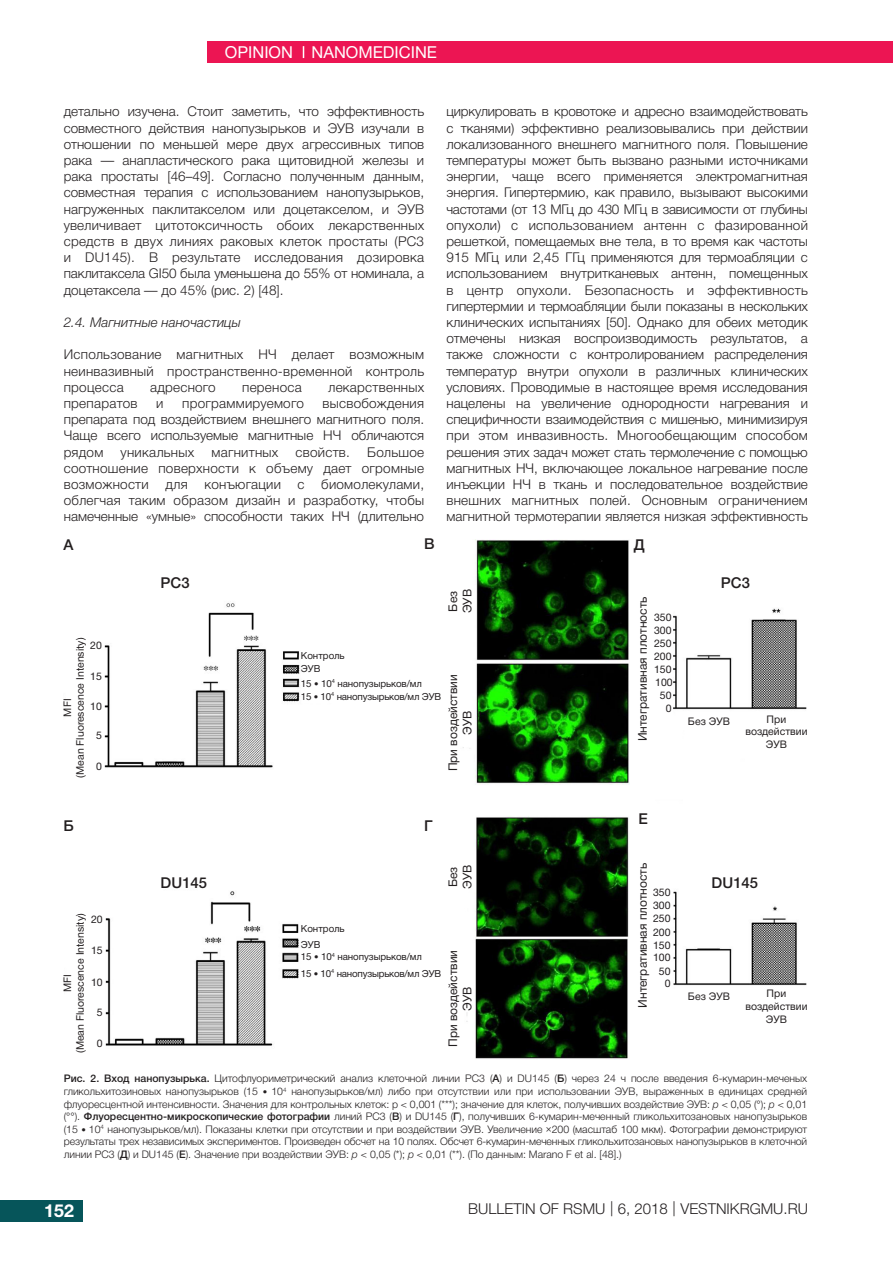
<style>
.page{position:relative;width:893px;height:1263px;background:#fff}
.page>*{position:absolute;margin:0;border:0;box-sizing:border-box;transform-origin:0 0}
.t1{font:700 18px "Helvetica Neue Cyr";color:#fff}
.t2{font:16.5px "Helvetica Neue Cyr";color:#fff}
.t3{font:300 15px "Helvetica Neue Cyr";color:#231f20}
.t4{font:500 15px "Helvetica Neue Cyr";color:#231f20}
.t5{font:300 13.5px/16.2px "Helvetica Neue Cyr";color:#231f20;text-align:justify}
.t6{font:300 13.5px "Helvetica Neue Cyr";letter-spacing:.02em;color:#231f20}
.t7{font:italic 300 13.5px "Helvetica Neue Cyr";color:#231f20}
.t8{font:12px "Helvetica Neue Cyr";color:#231f20}
.t9{font:300 10.5px/12.6px "Helvetica Neue Cyr";color:#231f20;text-align:justify}
.t10{font:10.5px "Helvetica Neue Cyr";color:#231f20}
.t11{font:9.75px "Helvetica Neue Cyr";letter-spacing:-.01em;color:#231f20}
.s1{font-size:9px}
.s2{font-weight:500}
.s3{font-style:italic}
.s4{font-family:"Kalinga";font-weight:400}
</style>
<div class="page">
<div style="left:0;top:1200px;width:83px;height:21px;background:#06555a"></div>
<div style="left:207px;top:41px;width:686px;height:22px;background:#ec1553"></div>
<svg style="left:303px;top:46px;width:1px;height:12px"></svg>
<img style="left:104px;top:603px;width:196px;height:165px">
<img style="left:105px;top:891px;width:194px;height:155px">
<img style="left:463px;top:539px;width:166px;height:520px">
<img style="left:673px;top:608px;width:134px;height:378px">
<p class="t2" style="left:225px;top:43px;width:214px">OPINION NANOMEDICINE</p>
<p class="t5" style="left:64px;top:104px;width:362px">детально изучена. Стоит заметить, что эффективность совместного действия нанопузырьков и ЭУВ изучали в отношении по меньшей мере двух агрессивных типов рака — анапластического рака щитовидной железы и рака простаты [46–49]. Согласно полученным данным, совместная терапия с использованием нанопузырьков, нагруженных паклитакселом или доцетакселом, и ЭУВ увеличивает цитотоксичность обоих лекарственных средств в двух линиях раковых клеток простаты (PC3 и DU145). В результате исследования дозировка паклитаксела GI50 была уменьшена до 55% от номинала, а доцетаксела — до 45% (рис. 2) [48].</p>
<p class="t7" style="left:64px;top:315px;width:178px">2.4. Магнитные наночастицы</p>
<p class="t5" style="left:64px;top:347px;width:362px">Использование магнитных НЧ делает возможным неинвазивный пространственно-временной контроль процесса</p>
<p class="t6" style="left:150px;top:380px;width:67px">адресного</p>
<p class="t6" style="left:242px;top:380px;width:61px">переноса</p>
<p class="t6" style="left:328px;top:380px;width:98px">лекарственных</p>
<p class="t5" style="left:64px;top:395px;width:362px;text-indent:259px">высвобождения препарата под воздействием внешнего магнитного поля.<br>Чаще всего используемые магнитные НЧ обличаются рядом</p>
<p class="t6" style="left:64px;top:396px;width:75px">препаратов</p>
<p class="t5" style="left:156px;top:395px;width:9px">и</p>
<p class="t6" style="left:182px;top:396px;width:123px">программируемого</p>
<p class="t6" style="left:121px;top:444px;width:75px">уникальных</p>
<p class="t6" style="left:211px;top:444px;width:68px">магнитных</p>
<p class="t6" style="left:296px;top:444px;width:56px">свойств.</p>
<p class="t5" style="left:64px;top:444px;width:362px;text-indent:303px">Большое соотношение поверхности к объему дает огромные возможности для конъюгации с биомолекулами, облегчая таким образом дизайн и разработку, чтобы намеченные «умные» способности таких НЧ (длительно</p>
<p class="t5" style="left:446px;top:104px;width:363px">циркулировать в кровотоке и адресно взаимодействовать с тканями) эффективно реализовывались при действии локализованного внешнего магнитного поля. Повышение температуры может быть вызвано разными источниками энергии, чаще всего применяется электромагнитная энергия. Гипертермию, как правило, вызывают высокими частотами (от 13 МГц до 430 МГц в зависимости от глубины опухоли) с использованием антенн с фазированной решеткой, помещаемых вне тела, в то время как частоты 915 МГц или 2,45 ГГц применяются для термоабляции с использованием внутритканевых антенн, помещенных в центр опухоли. Безопасность и эффективность гипертермии и термоабляции были показаны в нескольких клинических испытаниях [50]. Однако для обеих методик отмечены низкая воспроизводимость результатов, а также сложности с контролированием распределения температур внутри опухоли в различных клинических условиях. Проводимые в настоящее время исследования нацелены на увеличение однородности нагревания и специфичности взаимодействия с мишенью, минимизируя при этом инвазивность. Многообещающим способом решения этих задач может стать термолечение с помощью магнитных НЧ, включающее локальное нагревание после инъекции НЧ в ткань и последовательное воздействие внешних магнитных полей. Основным ограничением магнитной термотерапии является низкая эффективность</p>
<p class="t4" style="left:63px;top:537px;width:12px">А</p>
<p class="t4" style="left:424px;top:535px;width:12px">В</p>
<p class="t4" style="left:634px;top:537px;width:12px">Д</p>
<p class="t10" style="left:74px;top:777px;width:141px;rotate:-90deg">(Mean Fluorescence Intensity)</p>
<p class="t10" style="left:90px;top:640px;width:13px">20</p>
<p class="t10" style="left:90px;top:670px;width:13px">15</p>
<p class="t10" style="left:62px;top:717px;width:19px;rotate:-90deg">MFI</p>
<p class="t10" style="left:90px;top:700px;width:13px">10</p>
<p class="t10" style="left:96px;top:730px;width:7px">5</p>
<p class="t10" style="left:96px;top:761px;width:7px">0</p>
<p class="t4" style="left:161px;top:575px;width:31px">PC3</p>
<p class="t4" style="left:721px;top:575px;width:31px">PC3</p>
<p class="t8" style="left:446px;top:611px;width:22px;rotate:-90deg">Без</p>
<p class="t8" style="left:461px;top:613px;width:26px;rotate:-90deg">ЭУВ</p>
<p class="t8" style="left:636px;top:741px;width:146px;rotate:-90deg">Интегративная плотность</p>
<p class="t10" style="left:654px;top:611px;width:19px">350</p>
<p class="t10" style="left:654px;top:624px;width:19px">300</p>
<p class="t10" style="left:654px;top:638px;width:19px">250</p>
<p class="t11" style="left:301px;top:650px;width:45px">Контроль</p>
<p class="t10" style="left:654px;top:651px;width:19px">200</p>
<p class="t11" style="left:301px;top:663px;width:21px">ЭУВ</p>
<p class="t10" style="left:654px;top:663px;width:19px">150</p>
<p class="t8" style="left:446px;top:771px;width:98px;rotate:-90deg">При воздействии</p>
<p class="t10" style="left:655px;top:676px;width:19px">100</p>
<p class="t11" style="left:301px;top:678px;width:122px">15 <span class="s1">•</span> 10<sup>4</sup> нанопузырьков/мл</p>
<p class="t10" style="left:660px;top:690px;width:13px">50</p>
<p class="t11" style="left:301px;top:691px;width:142px">15 <span class="s1">•</span> 10<sup>4</sup> нанопузырьков/мл ЭУВ</p>
<p class="t10" style="left:666px;top:703px;width:7px">0</p>
<p class="t8" style="left:461px;top:735px;width:26px;rotate:-90deg">ЭУВ</p>
<p class="t10" style="left:767px;top:713px;width:21px">При</p>
<p class="t10" style="left:745px;top:726px;width:64px">воздействии</p>
<p class="t10" style="left:766px;top:738px;width:23px">ЭУВ</p>
<p class="t10" style="left:688px;top:715px;width:44px">Без ЭУВ</p>
<p class="t4" style="left:63px;top:817px;width:12px">Б</p>
<p class="t4" style="left:424px;top:817px;width:10px">Г</p>
<p class="t4" style="left:638px;top:811px;width:11px">Е</p>
<p class="t8" style="left:636px;top:1008px;width:146px;rotate:-90deg">Интегративная плотность</p>
<p class="t8" style="left:446px;top:887px;width:22px;rotate:-90deg">Без</p>
<p class="t8" style="left:461px;top:889px;width:26px;rotate:-90deg">ЭУВ</p>
<p class="t4" style="left:161px;top:874px;width:48px">DU145</p>
<p class="t4" style="left:712px;top:874px;width:48px">DU145</p>
<p class="t10" style="left:653px;top:886px;width:19px">350</p>
<p class="t10" style="left:653px;top:899px;width:19px">300</p>
<p class="t10" style="left:74px;top:1053px;width:141px;rotate:-90deg">(Mean Fluorescence Intensity)</p>
<p class="t10" style="left:653px;top:912px;width:19px">250</p>
<p class="t10" style="left:91px;top:913px;width:13px">20</p>
<p class="t11" style="left:301px;top:923px;width:45px">Контроль</p>
<p class="t10" style="left:653px;top:926px;width:19px">200</p>
<p class="t11" style="left:301px;top:939px;width:21px">ЭУВ</p>
<p class="t10" style="left:653px;top:940px;width:19px">150</p>
<p class="t10" style="left:91px;top:944px;width:13px">15</p>
<p class="t8" style="left:446px;top:1047px;width:98px;rotate:-90deg">При воздействии</p>
<p class="t11" style="left:301px;top:952px;width:122px">15 <span class="s1">•</span> 10<sup>4</sup> нанопузырьков/мл</p>
<p class="t10" style="left:653px;top:951px;width:19px">100</p>
<p class="t10" style="left:659px;top:965px;width:13px">50</p>
<p class="t11" style="left:301px;top:968px;width:142px">15 <span class="s1">•</span> 10<sup>4</sup> нанопузырьков/мл ЭУВ</p>
<p class="t10" style="left:62px;top:992px;width:19px;rotate:-90deg">MFI</p>
<p class="t10" style="left:91px;top:976px;width:13px">10</p>
<p class="t10" style="left:665px;top:978px;width:7px">0</p>
<p class="t8" style="left:461px;top:1011px;width:26px;rotate:-90deg">ЭУВ</p>
<p class="t10" style="left:767px;top:988px;width:21px">При</p>
<p class="t10" style="left:745px;top:1001px;width:64px">воздействии</p>
<p class="t10" style="left:766px;top:1013px;width:23px">ЭУВ</p>
<p class="t10" style="left:688px;top:990px;width:44px">Без ЭУВ</p>
<p class="t10" style="left:97px;top:1007px;width:7px">5</p>
<p class="t10" style="left:97px;top:1038px;width:7px">0</p>
<p class="t9" style="left:64px;top:1072px;width:745px"><span class="s2">Рис. 2. Вход нанопузырька.</span> Цитофлуориметрический анализ клеточной линии PC3 (<span class="s2">A</span>) и DU145 (<span class="s2">Б</span>) через 24 ч после введения 6-кумарин-меченых гликольхитозиновых нанопузырьков (15 <span class="s1">•</span> 10<sup>4</sup> нанопузырьков/мл) либо при отсутствии или при использовании ЭУВ, выраженных в единицах средней флуоресцентной интенсивности. Значения для контрольных клеток: p &lt; 0,001 (***); значение для клеток, получивших воздействие ЭУВ: <span class="s3">p</span> &lt; 0,05 (°); <span class="s3">p</span> &lt; 0,01 (°°). <span class="s2">Флуоресцентно-микроскопические фотографии</span> линий PC3 (<span class="s2">В</span>) и DU145 (<span class="s2">Г</span>), получивших 6-кумарин-меченный гликольхитозановых нанопузырьков (15 <span class="s1">•</span> 10<sup>4</sup> нанопузырьков/мл). Показаны клетки при отсутствии и при воздействии ЭУВ. Увеличение <span class="s4">×</span>200 (масштаб 100 мкм). Фотографии демонстрируют результаты трех независимых экспериментов. Произведен обсчет на 10 полях. Обсчет 6-кумарин-меченных гликольхитозановых нанопузырьков в клеточной линии PC3 (<span class="s2">Д</span>) и DU145 (<span class="s2">Е</span>). Значение при воздействии ЭУВ: <span class="s3">p</span> &lt; 0,05 (*); <span class="s3">p</span> &lt; 0,01 (**). (По данным: Marano F et al. [48].)</p>
<p class="t3" style="left:610px;top:1200px;width:5px">|</p>
<p class="t3" style="left:673px;top:1200px;width:5px">|</p>
<h1 class="t1" style="left:44px;top:1201px;width:32px">152</h1>
<p class="t3" style="left:468px;top:1201px;width:341px">BULLETIN OF RSMU 6, 2018 VESTNIKRGMU.RU</p>
</div>
